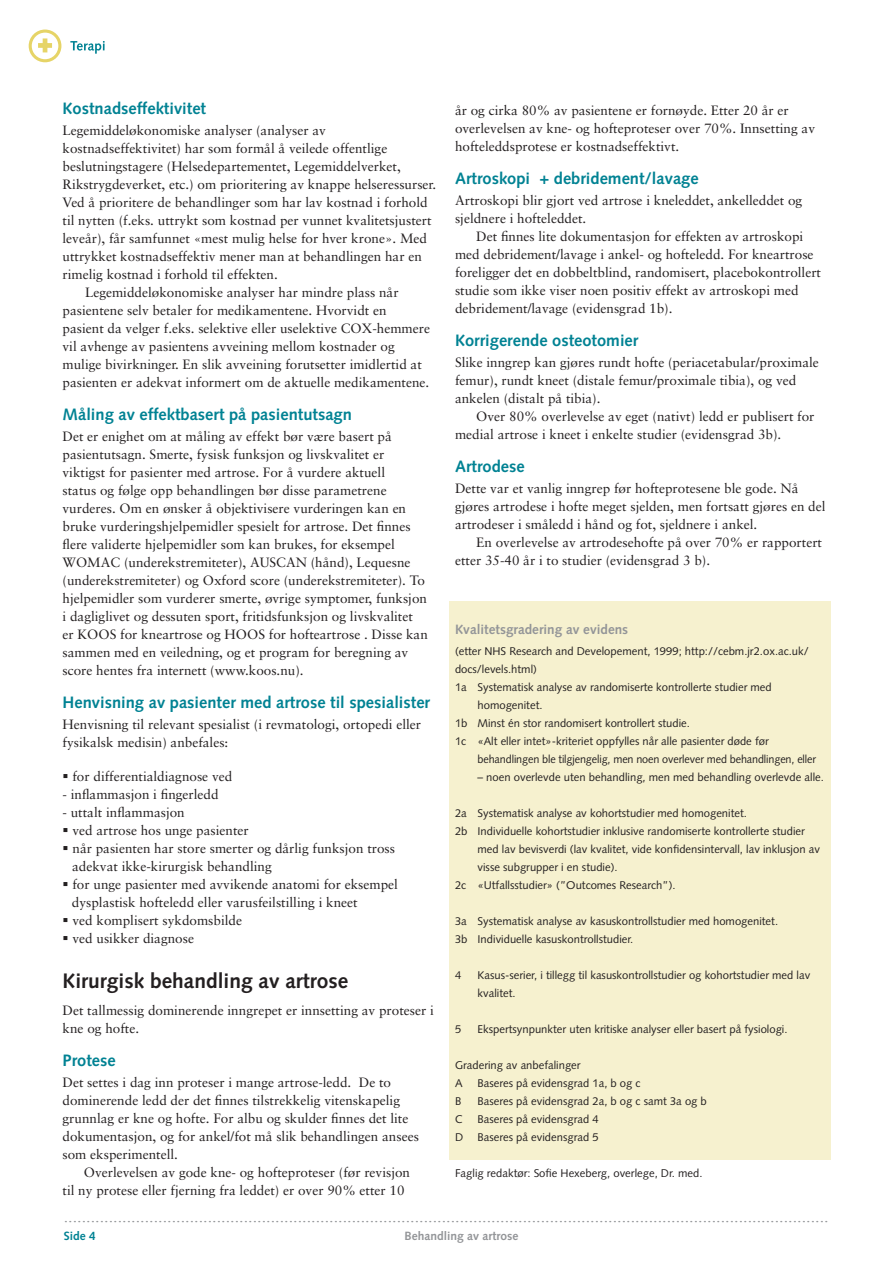
<style>
.page{position:relative;width:893px;height:1263px;background:#fff}
.page>*{position:absolute;margin:0;border:0;box-sizing:border-box;transform-origin:0 0}
.Terapi-Niva1{font:700 21px "Syntax";color:#231f20}
.t1{font:18px "Times New Roman";color:#939598}
.Terapi-Nivå_2{font:700 16.5px "Syntax";color:#008293}
.Terapi-Nivå_3{font:700 16.5px "Syntax";color:#008293}
.Brødtekst{font:13.5px/18px "Sabon";color:#231f20}
.Terapi-Nivå_2-2{font:13.5px/18px "Sabon";color:#231f20}
.Terapi-Nivå_3-2{font:13.5px/18px "Sabon";color:#231f20}
.Brødtekst_Innrykk{font:13.5px/18px "Sabon";color:#231f20}
.Terapi-Nivå_3-3{font:700 13.5px "Syntax";color:#939598}
.t2{font:700 12px "Syntax";color:#939598}
.t3{font:700 12px "Syntax";color:#008293}
.Fakta{font:11.25px/18px "Syntax";color:#231f20}
.Terapi-Nivå_3-4{font:11.25px/18px "Syntax";color:#231f20}
</style>
<div class="page">
<svg style="left:38px;top:38px;width:14px;height:14px"></svg>
<div style="left:29px;top:30px;width:32px;height:32px;border:3px solid #e6d467;border-radius:50%"></div>
<svg style="left:70px;top:41px;width:35px;height:13px"></svg>
<div style="left:449px;top:601px;width:382px;height:558px;background:#f6f1cf"></div>
<p class="Terapi-Nivå_3" style="left:63px;top:99px;width:145px">Kostnadseffektivitet</p>
<p class="Terapi-Nivå_3-2" style="left:63px;top:121px;width:375px">Legemiddeløkonomiske analyser (analyser av kostnadseffektivitet) har som formål å veilede offentlige beslutningstagere (Helsedepartementet, Legemiddelverket, Rikstrygdeverket, etc.) om prioritering av knappe helseressurser.<br>Ved å prioritere de behandlinger som har lav kostnad i forhold til nytten (f.eks. uttrykt som kostnad per vunnet kvalitetsjustert leveår), får samfunnet «mest mulig helse for hver krone». Med uttrykket kostnadseffektiv mener man at behandlingen har en rimelig kostnad i forhold til effekten.</p>
<p class="Terapi-Nivå_3-2" style="left:63px;top:283px;width:369px;text-indent:23px">Legemiddeløkonomiske analyser har mindre plass når pasientene selv betaler for medikamentene. Hvorvidt en pasient da velger f.eks. selektive eller uselektive COX-hemmere vil avhenge av pasientens avveining mellom kostnader og mulige bivirkninger. En slik avveining forutsetter imidlertid at pasienten er adekvat informert om de aktuelle medikamentene.</p>
<p class="Terapi-Nivå_2" style="left:63px;top:405px;width:291px">Måling av effektbasert på pasientutsagn</p>
<p class="Terapi-Nivå_2-2" style="left:63px;top:427px;width:367px">Det er enighet om at måling av effekt bør være basert på pasientutsagn. Smerte, fysisk funksjon og livskvalitet er viktigst for pasienter med artrose. For å vurdere aktuell<br>status og følge opp behandlingen bør disse parametrene vurderes. Om en ønsker å objektivisere vurderingen kan en bruke vurderingshjelpemidler spesielt for artrose. Det finnes flere validerte hjelpemidler som kan brukes, for eksempel WOMAC (underekstremiteter), AUSCAN (hånd), Lequesne (underekstremiteter) og Oxford score (underekstremiteter). To hjelpemidler som vurderer smerte, øvrige symptomer, funksjon i dagliglivet og dessuten sport, fritidsfunksjon og livskvalitet<br>er KOOS for kneartrose og HOOS for hofteartrose . Disse kan sammen med en veiledning, og et program for beregning av score hentes fra internett (www.koos.nu).</p>
<p class="Terapi-Nivå_2" style="left:63px;top:693px;width:369px">Henvisning av pasienter med artrose til spesialister</p>
<p class="Terapi-Nivå_2-2" style="left:63px;top:715px;width:360px">Henvisning til relevant spesialist (i revmatologi, ortopedi eller fysikalsk medisin) anbefales:</p>
<p class="Brødtekst" style="left:63px;top:767px;width:171px">▪ for differentialdiagnose ved</p>
<p class="Brødtekst" style="left:63px;top:785px;width:158px">- inflammasjon i fingerledd</p>
<p class="Brødtekst" style="left:63px;top:803px;width:124px">- uttalt inflammasjon</p>
<p class="Brødtekst" style="left:63px;top:821px;width:188px">▪ ved artrose hos unge pasienter</p>
<p class="Brødtekst" style="left:72px;top:839px;width:324px;text-indent:-10px">▪ når pasienten har store smerter og dårlig funksjon tross adekvat ikke-kirurgisk behandling</p>
<p class="Brødtekst" style="left:63px;top:875px;width:337px">▪ for unge pasienter med avvikende anatomi for eksempel</p>
<p class="Brødtekst" style="left:72px;top:893px;width:287px">dysplastisk hofteledd eller varusfeilstilling i kneet</p>
<p class="Brødtekst" style="left:63px;top:911px;width:181px">▪ ved komplisert sykdomsbilde</p>
<p class="Brødtekst" style="left:63px;top:929px;width:133px">▪ ved usikker diagnose</p>
<p class="Terapi-Niva1" style="left:63px;top:969px;width:287px">Kirurgisk behandling av artrose</p>
<p class="Brødtekst" style="left:63px;top:1001px;width:373px">Det tallmessig dominerende inngrepet er innsetting av proteser i kne og hofte.</p>
<p class="Terapi-Nivå_2" style="left:63px;top:1051px;width:55px">Protese</p>
<p class="Brødtekst" style="left:63px;top:1073px;width:358px">Det settes i dag inn proteser i mange artrose-ledd. De to dominerende ledd der det finnes tilstrekkelig vitenskapelig grunnlag er kne og hofte. For albu og skulder finnes det lite dokumentasjon, og for ankel/fot må slik behandlingen ansees som eksperimentell.</p>
<p class="Brødtekst_Innrykk" style="left:63px;top:1163px;width:349px;text-indent:21px">Overlevelsen av gode kne- og hofteproteser (før revisjon til ny protese eller fjerning fra leddet) er over 90% etter 10</p>
<p class="Brødtekst_Innrykk" style="left:455px;top:101px;width:362px">år og cirka 80% av pasientene er fornøyde. Etter 20 år er overlevelsen av kne- og hofteproteser over 70%. Innsetting av hofteleddsprotese er kostnadseffektivt.</p>
<p class="Terapi-Nivå_2" style="left:455px;top:169px;width:245px">Artroskopi + debridement/lavage</p>
<p class="Brødtekst" style="left:455px;top:191px;width:349px">Artroskopi blir gjort ved artrose i kneleddet, ankelleddet og sjeldnere i hofteleddet.</p>
<p class="Brødtekst_Innrykk" style="left:455px;top:227px;width:368px;text-indent:21px">Det finnes lite dokumentasjon for effekten av artroskopi med debridement/lavage i ankel- og hofteledd. For kneartrose foreligger det en dobbeltblind, randomisert, placebokontrollert studie som ikke viser noen positiv effekt av artroskopi med debridement/lavage (evidensgrad 1b).</p>
<p class="Terapi-Nivå_2" style="left:455px;top:331px;width:185px">Korrigerende osteotomier</p>
<p class="Brødtekst" style="left:455px;top:353px;width:365px">Slike inngrep kan gjøres rundt hofte (periacetabular/proximale femur), rundt kneet (distale femur/proximale tibia), og ved ankelen (distalt på tibia).</p>
<p class="Brødtekst_Innrykk" style="left:455px;top:407px;width:361px;text-indent:21px">Over 80% overlevelse av eget (nativt) ledd er publisert for medial artrose i kneet i enkelte studier (evidensgrad 3b).</p>
<p class="Terapi-Nivå_2" style="left:455px;top:457px;width:71px">Artrodese</p>
<p class="Brødtekst" style="left:455px;top:479px;width:372px">Dette var et vanlig inngrep før hofteprotesene ble gode. Nå gjøres artrodese i hofte meget sjelden, men fortsatt gjøres en del artrodeser i småledd i hånd og fot, sjeldnere i ankel.</p>
<p class="Brødtekst_Innrykk" style="left:455px;top:533px;width:369px;text-indent:21px">En overlevelse av artrodesehofte på over 70% er rapportert etter 35-40 år i to studier (evidensgrad 3 b).</p>
<p class="Terapi-Nivå_3-3" style="left:455px;top:622px;width:175px">Kvalitetsgradering av evidens</p>
<p class="Terapi-Nivå_3-4" style="left:455px;top:642px;width:355px">(etter NHS Research and Developement, 1999; http://cebm.jr2.ox.ac.uk/ docs/levels.html)</p>
<p class="Fakta" style="left:477px;top:678px;width:296px;text-indent:-22px">1a Systematisk analyse av randomiserte kontrollerte studier med homogenitet.</p>
<p class="Fakta" style="left:455px;top:714px;width:236px">1b Minst én stor randomisert kontrollert studie.</p>
<p class="Fakta" style="left:477px;top:732px;width:340px;text-indent:-22px">1c «Alt eller intet»-kriteriet oppfylles når alle pasienter døde før behandlingen ble tilgjengelig, men noen overlever med behandlingen, eller</p>
<p class="Fakta" style="left:477px;top:768px;width:348px">– noen overlevde uten behandling, men med behandling overlevde alle.</p>
<p class="Fakta" style="left:455px;top:804px;width:293px">2a Systematisk analyse av kohortstudier med homogenitet.</p>
<p class="Fakta" style="left:477px;top:822px;width:344px;text-indent:-22px">2b Individuelle kohortstudier inklusive randomiserte kontrollerte studier med lav bevisverdi (lav kvalitet, vide konfidensintervall, lav inklusjon av visse subgrupper i en studie).</p>
<p class="Fakta" style="left:455px;top:876px;width:222px">2c «Utfallsstudier» (”Outcomes Research”).</p>
<p class="Fakta" style="left:455px;top:912px;width:325px">3a Systematisk analyse av kasuskontrollstudier med homogenitet.</p>
<p class="Fakta" style="left:455px;top:930px;width:180px">3b Individuelle kasuskontrollstudier.</p>
<p class="Fakta" style="left:455px;top:966px;width:8px">4</p>
<p class="Fakta" style="left:477px;top:966px;width:334px">Kasus-serier, i tillegg til kasuskontrollstudier og kohortstudier med lav kvalitet.</p>
<p class="Fakta" style="left:455px;top:1020px;width:8px">5</p>
<p class="Fakta" style="left:477px;top:1020px;width:312px">Ekspertsynpunkter uten kritiske analyser eller basert på fysiologi.</p>
<p class="Fakta" style="left:455px;top:1056px;width:127px">Gradering av anbefalinger</p>
<p class="Fakta" style="left:455px;top:1074px;width:9px">A</p>
<p class="Fakta" style="left:477px;top:1074px;width:165px">Baseres på evidensgrad 1a, b og c</p>
<p class="Fakta" style="left:455px;top:1092px;width:8px">B</p>
<p class="Fakta" style="left:477px;top:1092px;width:231px">Baseres på evidensgrad 2a, b og c samt 3a og b</p>
<p class="Fakta" style="left:455px;top:1110px;width:9px">C</p>
<p class="Fakta" style="left:477px;top:1110px;width:123px">Baseres på evidensgrad 4</p>
<p class="Fakta" style="left:455px;top:1128px;width:10px">D</p>
<p class="Fakta" style="left:477px;top:1128px;width:123px">Baseres på evidensgrad 5</p>
<p class="Fakta" style="left:455px;top:1164px;width:249px">Faglig redaktør: Sofie Hexeberg, overlege, Dr. med.</p>
<h2 class="t1" style="left:64px;top:1206px;width:767px">..........................................................................................................................................................................</h2>
<p class="t3" style="left:64px;top:1229px;width:34px">Side 4</p>
<p class="t2" style="left:404px;top:1229px;width:116px">Behandling av artrose</p>
</div>
